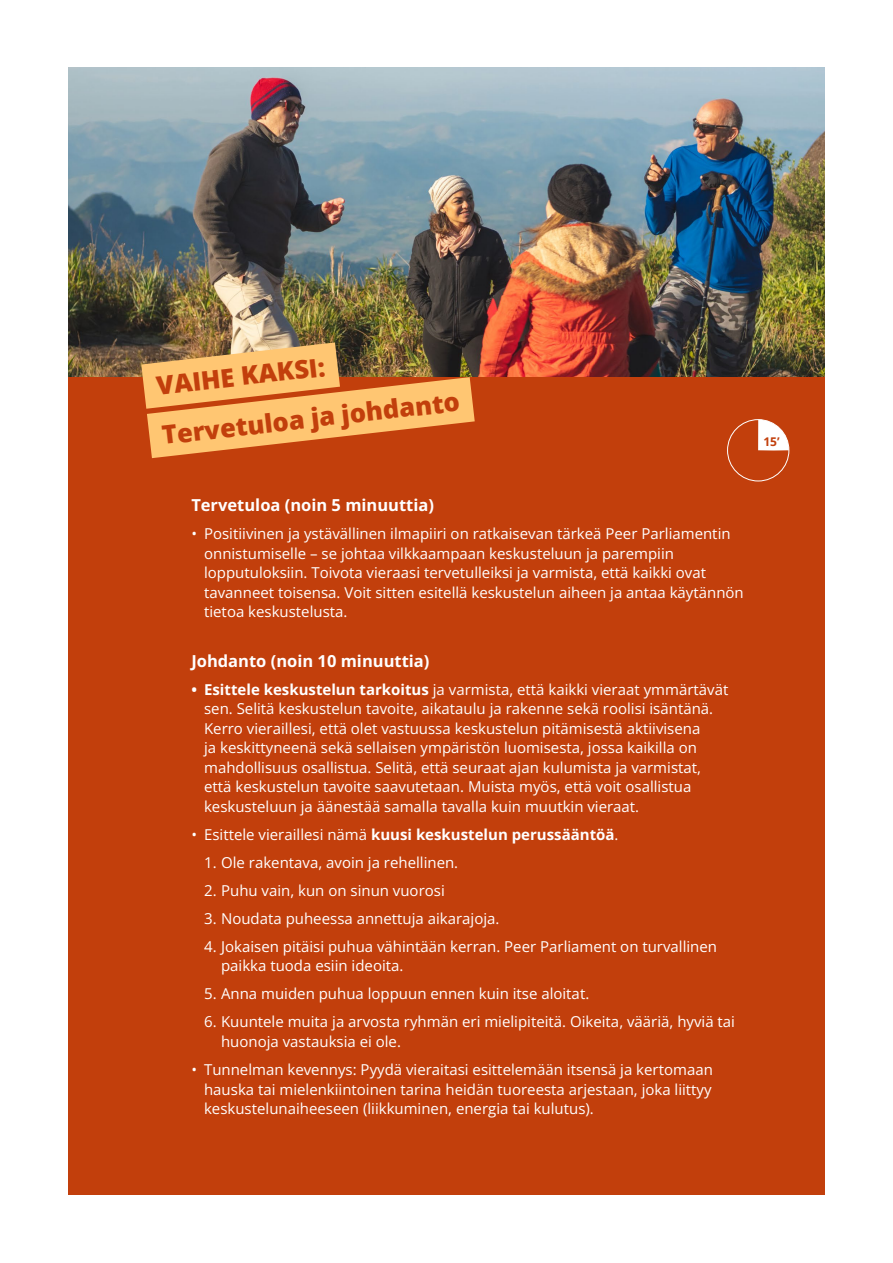
<style>
.page{position:relative;width:893px;height:1263px;background:#fff}
.page>*{position:absolute;margin:0;border:0;box-sizing:border-box;transform-origin:0 0}
.HH0{font:800 25.5px "Open Sans";color:#c23f0c}
.Hp2{font:700 16.5px "Open Sans";color:#fff}
.t1{font:15px/19.5px "Open Sans";color:#fff}
.t2{font:700 15px "Open Sans";color:#fff}
.t3{font:700 12px "Open Sans";color:#c23f0c}
.s1{font-weight:700}
.s2{font-weight:400}
</style>
<div class="page">
<div style="left:68px;top:68px;width:757px;height:1127px;background:#c23f0c"></div>
<img style="left:68px;top:67px;width:757px;height:310px">
<svg style="left:141px;top:342px;width:334px;height:116px"></svg>
<div style="left:727px;top:419px;width:62px;height:62px;border:1px solid #fff;border-radius:50%"></div>
<svg style="left:758px;top:420px;width:31px;height:31px"></svg>
<p class="HH0" style="left:154px;top:367px;width:171px;rotate:-7deg">VAIHE KAKSI:</p>
<p class="HH0" style="left:160px;top:417px;width:301px;rotate:-7deg">Tervetuloa ja johdanto</p>
<p class="Hp2" style="left:191px;top:494px;width:244px">Tervetuloa (noin 5 minuuttia)</p>
<p class="t1" style="left:204px;top:524px;width:541px;text-indent:-13px">• Positiivinen ja ystävällinen ilmapiiri on ratkaisevan tärkeä Peer Parliamentin onnistumiselle – se johtaa vilkkaampaan keskusteluun ja parempiin lopputuloksiin. Toivota vieraasi tervetulleiksi ja varmista, että kaikki ovat tavanneet toisensa. Voit sitten esitellä keskustelun aiheen ja antaa käytännön tietoa keskustelusta.</p>
<p class="Hp2" style="left:191px;top:650px;width:240px">Johdanto (noin 10 minuuttia)</p>
<p class="t1" style="left:204px;top:679px;width:526px;text-indent:-13px"><span class="s1">• Esittele keskustelun tarkoitus</span> ja varmista, että kaikki vieraat ymmärtävät sen. Selitä keskustelun tavoite, aikataulu ja rakenne sekä roolisi isäntänä.<br>Kerro vieraillesi, että olet vastuussa keskustelun pitämisestä aktiivisena<br>ja keskittyneenä sekä sellaisen ympäristön luomisesta, jossa kaikilla on mahdollisuus osallistua. Selitä, että seuraat ajan kulumista ja varmistat, että keskustelun tavoite saavutetaan. Muista myös, että voit osallistua keskusteluun ja äänestää samalla tavalla kuin muutkin vieraat.</p>
<p class="t2" style="left:191px;top:824px;width:429px"><span class="s2">• Esittele vieraillesi nämä</span> kuusi keskustelun perussääntöä<span class="s2">.</span></p>
<p class="t1" style="left:204px;top:852px;width:256px">1. Ole rakentava, avoin ja rehellinen.</p>
<p class="t1" style="left:204px;top:880px;width:242px">2. Puhu vain, kun on sinun vuorosi</p>
<p class="t1" style="left:204px;top:908px;width:297px">3. Noudata puheessa annettuja aikarajoja.</p>
<p class="t1" style="left:221px;top:936px;width:497px;text-indent:-17px">4. Jokaisen pitäisi puhua vähintään kerran. Peer Parliament on turvallinen paikka tuoda esiin ideoita.</p>
<p class="t1" style="left:204px;top:984px;width:387px">5. Anna muiden puhua loppuun ennen kuin itse aloitat.</p>
<p class="t1" style="left:221px;top:1012px;width:515px;text-indent:-17px">6. Kuuntele muita ja arvosta ryhmän eri mielipiteitä. Oikeita, vääriä, hyviä tai huonoja vastauksia ei ole.</p>
<p class="t1" style="left:204px;top:1059px;width:510px;text-align:justify;text-indent:-13px">• Tunnelman kevennys: Pyydä vieraitasi esittelemään itsensä ja kertomaan hauska tai mielenkiintoinen tarina heidän tuoreesta arjestaan, joka liittyy keskustelunaiheeseen (liikkuminen, energia tai kulutus).</p>
<p class="t3" style="left:763px;top:433px;width:18px">15’</p>
</div>
